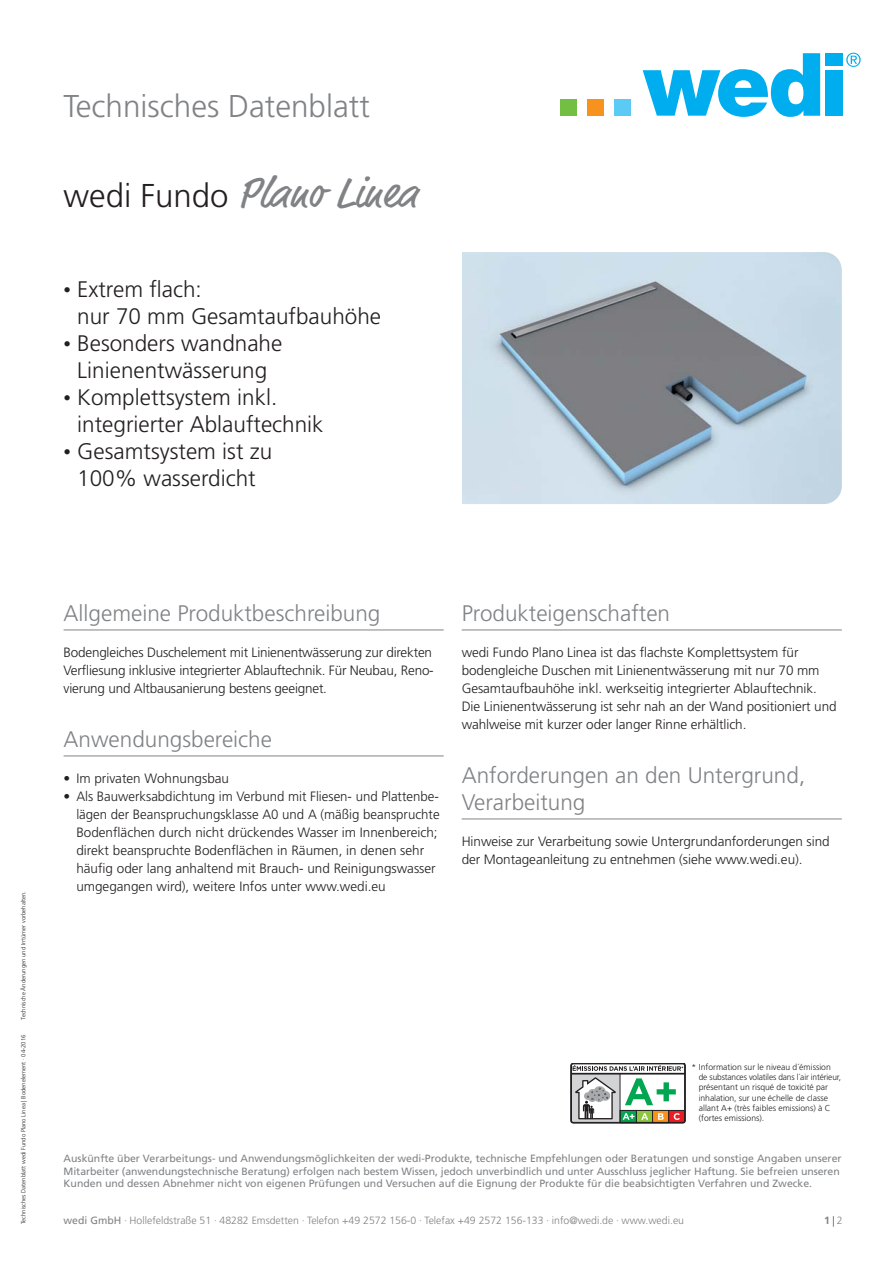
<style>
.page{position:relative;width:893px;height:1263px;background:#fff}
.page>*{position:absolute;margin:0;border:0;box-sizing:border-box;transform-origin:0 0}
.t1{font:43.5px "Market";color:#808285}
.t2{font:300 31.5px "Frutiger LT Std";color:#808285}
.t3{font:300 22.5px/27px "Frutiger LT Std";color:#231f20}
.t4{font:300 22.5px/27px "Frutiger LT Std";color:#808285}
.t5{font:300 13.5px/18px "Frutiger LT Std";letter-spacing:-.005em;color:#231f20}
.t6{font:10.5px/12.6px "Frutiger LT Std";color:#808285}
.t7{font:300 10.5px "Frutiger LT Std";color:#808285}
.t8{font:700 10.5px "Frutiger LT Std";color:#808285}
.t9{font:300 8.55px/10.4px "Frutiger LT Com";color:#231f20}
.t10{font:300 6px "Frutiger LT Std";color:#231f20}
.s1{font-family:"Frutiger LT Std";font-weight:300;font-size:33px;color:#231f20}
.s2{font-size:15px}
.s3{font-weight:400}
.s4{font-weight:300}
</style>
<div class="page">
<hr style="left:64px;top:630px;width:380px;height:1px;background:#808285">
<hr style="left:64px;top:756px;width:380px;height:1px;background:#808285">
<hr style="left:462px;top:630px;width:380px;height:1px;background:#808285">
<hr style="left:462px;top:819px;width:380px;height:1px;background:#808285">
<div style="left:560px;top:99px;width:17px;height:17px;background:#72bf44"></div>
<div style="left:587px;top:99px;width:17px;height:17px;background:#f7931d"></div>
<div style="left:614px;top:99px;width:17px;height:17px;background:#5bcbf5"></div>
<svg style="left:643px;top:53px;width:177px;height:64px"></svg>
<div style="left:825px;top:53px;width:17px;height:12px;background:#00aeef"></div>
<div style="left:825px;top:70px;width:17px;height:46px;background:#00aeef"></div>
<svg style="left:846px;top:53px;width:14px;height:14px"></svg>
<img style="left:444px;top:252px;width:398px;height:252px;border-radius:18px">
<div style="left:434px;top:243px;width:28px;height:270px;background:#fff"></div>
<svg style="left:571px;top:1063px;width:114px;height:60px"></svg>
<h2 class="t2" style="left:64px;top:93px;width:308px">Technisches Datenblatt</h2>
<h1 class="t1" style="left:64px;top:176px;width:355px"><span class="s1">wedi Fundo</span> Plano Linea</h1>
<h3 class="t3" style="left:77px;top:278px;width:305px;text-indent:-14px"><span class="s2">•</span> Extrem flach:<br>nur 70 mm Gesamtaufbauhöhe</h3>
<h3 class="t3" style="left:64px;top:332px;width:220px;text-align:center"><span class="s2">•</span> Besonders wandnahe<br>Linienentwässerung</h3>
<h3 class="t3" style="left:77px;top:386px;width:248px;text-indent:-14px"><span class="s2">•</span> Komplettsystem inkl. integrierter Ablauftechnik</h3>
<h3 class="t3" style="left:64px;top:440px;width:210px;text-align:center"><span class="s2">•</span> Gesamtsystem ist zu<br>100% wasserdicht</h3>
<p class="t10" style="left:21px;top:1020px;width:130px;rotate:-90deg">Technische Änderungen und Irrtümer vorbehalten.</p>
<p class="t10" style="left:21px;top:1224px;width:191px;rotate:-90deg">Technisches Datenblatt wedi Fundo Plano Linea | Bodenelement · 04-2016</p>
<h3 class="t4" style="left:64px;top:602px;width:318px">Allgemeine Produktbeschreibung</h3>
<p class="t5" style="left:64px;top:644px;width:372px">Bodengleiches Duschelement mit Linienentwässerung zur direkten<br>Verfliesung inklusive integrierter Ablauftechnik. Für Neubau, Reno&shy;vierung und Altbausanierung bestens geeignet.</p>
<h3 class="t4" style="left:64px;top:728px;width:210px">Anwendungsbereiche</h3>
<p class="t5" style="left:64px;top:770px;width:167px">• Im privaten Wohnungsbau</p>
<p class="t5" style="left:76px;top:788px;width:365px;text-indent:-13px">• Als Bauwerksabdichtung im Verbund mit Fliesen- und Plattenbe&shy;lägen der Beanspruchungsklasse A0 und A (mäßig beanspruchte Bodenflächen durch nicht drückendes Wasser im Innenbereich; direkt beanspruchte Bodenflächen in Räumen, in denen sehr häufig oder lang anhaltend mit Brauch- und Reinigungswasser umgegangen wird), weitere Infos unter www.wedi.eu</p>
<h3 class="t4" style="left:462px;top:602px;width:210px">Produkteigenschaften</h3>
<p class="t5" style="left:462px;top:644px;width:376px">wedi Fundo Plano Linea ist das flachste Komplettsystem für bodengleiche Duschen mit Linienentwässerung mit nur 70 mm Gesamtaufbauhöhe inkl. werkseitig integrierter Ablauftechnik.<br>Die Linienentwässerung ist sehr nah an der Wand positioniert und wahlweise mit kurzer oder langer Rinne erhältlich.</p>
<h3 class="t4" style="left:462px;top:764px;width:345px">Anforderungen an den Untergrund,<br>Verarbeitung</h3>
<p class="t5" style="left:462px;top:833px;width:369px">Hinweise zur Verarbeitung sowie Untergrundanforderungen sind der Montageanleitung zu entnehmen (siehe www.wedi.eu).</p>
<p class="t9" style="left:699px;top:1061px;width:144px;text-indent:-7px">* Information sur le niveau d´émission de substances volatiles dans l´air intérieur, présentant un risqué de toxicité par inhalation, sur une échelle de classe allant A+ (très faibles emissions) à C (fortes emissions).</p>
<p class="t6" style="left:64px;top:1153px;width:779px">Auskünfte über Verarbeitungs- und Anwendungsmöglichkeiten der wedi-Produkte, technische Empfehlungen oder Beratungen und sonstige Angaben unserer<br>Mitarbeiter (anwendungstechnische Beratung) erfolgen nach bestem Wissen, jedoch unverbindlich und unter Ausschluss jeglicher Haftung. Sie befreien unseren<br>Kunden und dessen Abnehmer nicht von eigenen Prüfungen und Versuchen auf die Eignung der Produkte für die beabsichtigten Verfahren und Zwecke.</p>
<p class="t7" style="left:64px;top:1216px;width:622px"><span class="s3">wedi GmbH</span> · Hollefeldstraße 51 · 48282 Emsdetten · Telefon +49 2572 156-0 · Telefax +49 2572 156-133 · info@wedi.de · www.wedi.eu</p>
<p class="t8" style="left:824px;top:1215px;width:20px">1 <span class="s4">2</span></p>
</div>
